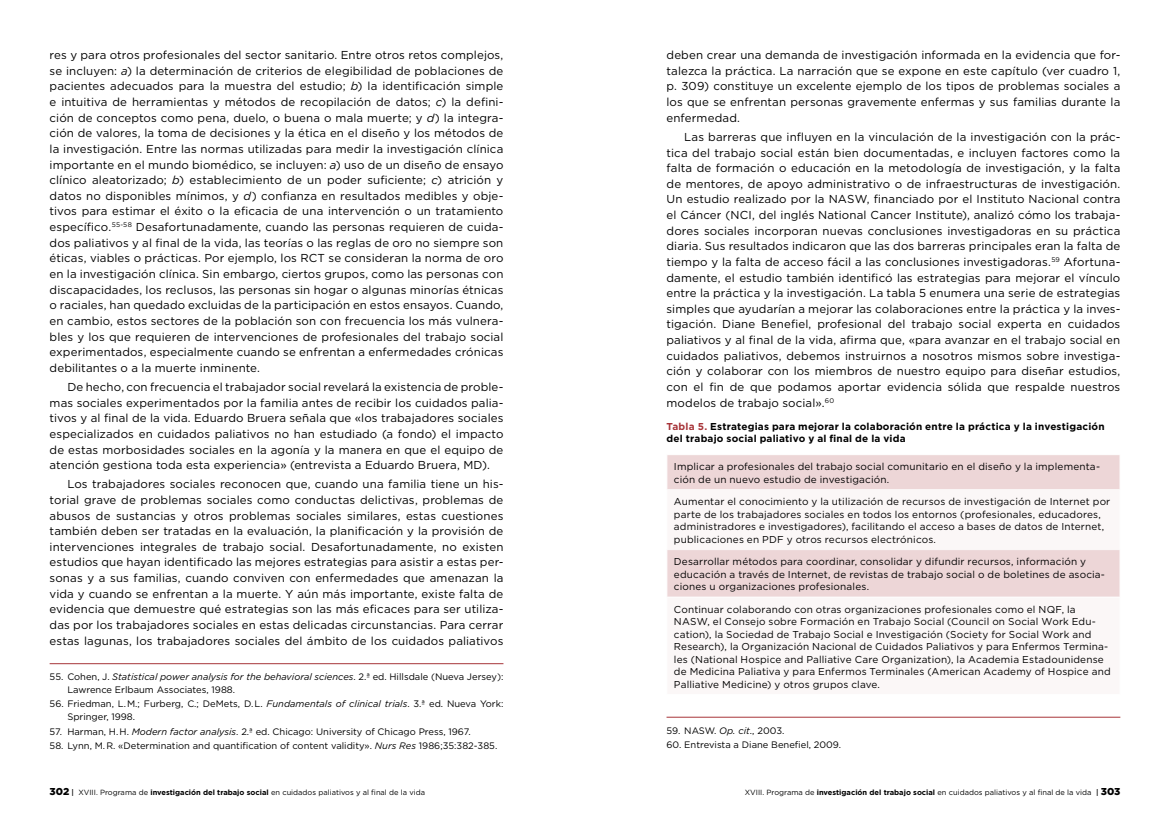
<style>
.page{position:relative;width:1170px;height:833px;background:#fff}
.page>*{position:absolute;margin:0;border:0;box-sizing:border-box;transform-origin:0 0}
.t1{font:11.5px/15.6px "Gotham HTF";letter-spacing:.01em;color:#000;text-align:justify}
.t2{font:10px/12.5px "Gotham HTF";letter-spacing:.015em;color:#000}
.t3{font:700 10px/12.5px "Gotham HTF";letter-spacing:.02em;color:#000}
.t4{font:9.38px/12.5px "Gotham HTF";color:#000}
.t5{font:7.5px "Gotham HTF";color:#000}
.s1{font-style:italic}
.s2{color:#a73439}
.s3{font-weight:900;font-size:10px}
.s4{font-weight:500}
.s5{font-weight:700}
</style>
<div class="page">
<div style="left:667px;top:455px;width:452px;height:34px;background:#edd6d7"></div>
<div style="left:667px;top:550px;width:452px;height:47px;background:#edd6d7"></div>
<hr style="left:667px;top:489px;width:452px;height:1px;background:#fbf7f7">
<hr style="left:667px;top:549px;width:452px;height:1px;background:#fbf7f7">
<hr style="left:666px;top:717px;width:454px;height:1px;background:#a73439">
<hr style="left:50px;top:663px;width:453px;height:1px;background:#a73439">
<p class="t1" style="left:50px;top:47px;width:455px">res y para otros profesionales del sector sanitario. Entre otros retos complejos, se incluyen: <span class="s1">a</span>) la determinación de criterios de elegibilidad de poblaciones de pacientes adecuados para la muestra del estudio; <span class="s1">b</span>) la identificación simple e intuitiva de herramientas y métodos de recopilación de datos; <span class="s1">c</span>) la defini&shy;ción de conceptos como pena, duelo, o buena o mala muerte; y <span class="s1">d</span>) la integra&shy;ción de valores, la toma de decisiones y la ética en el diseño y los métodos de la investigación. Entre las normas utilizadas para medir la investigación clínica importante en el mundo biomédico, se incluyen: <span class="s1">a</span>) uso de un diseño de ensayo clínico aleatorizado; <span class="s1">b</span>) establecimiento de un poder suficiente; <span class="s1">c</span>) atrición y datos no disponibles mínimos, y <span class="s1">d</span>) confianza en resultados medibles y obje&shy;tivos para estimar el éxito o la eficacia de una intervención o un tratamiento específico.<sup>55-58</sup> Desafortunadamente, cuando las personas requieren de cuida&shy;dos paliativos y al final de la vida, las teorías o las reglas de oro no siempre son éticas, viables o prácticas. Por ejemplo, los RCT se consideran la norma de oro en la investigación clínica. Sin embargo, ciertos grupos, como las personas con discapacidades, los reclusos, las personas sin hogar o algunas minorías étnicas o raciales, han quedado excluidas de la participación en estos ensayos. Cuando, en cambio, estos sectores de la población son con frecuencia los más vulnera&shy;bles y los que requieren de intervenciones de profesionales del trabajo social experimentados, especialmente cuando se enfrentan a enfermedades crónicas debilitantes o a la muerte inminente.</p>
<p class="t1" style="left:50px;top:379px;width:455px;text-indent:18px">De hecho, con frecuencia el trabajador social revelará la existencia de proble&shy;mas sociales experimentados por la familia antes de recibir los cuidados palia&shy;tivos y al final de la vida. Eduardo Bruera señala que «los trabajadores sociales especializados en cuidados paliativos no han estudiado (a fondo) el impacto de estas morbosidades sociales en la agonía y la manera en que el equipo de atención gestiona toda esta experiencia» (entrevista a Eduardo Bruera, MD).</p>
<p class="t1" style="left:50px;top:476px;width:455px;text-indent:18px">Los trabajadores sociales reconocen que, cuando una familia tiene un his&shy;torial grave de problemas sociales como conductas delictivas, problemas de abusos de sustancias y otros problemas sociales similares, estas cuestiones también deben ser tratadas en la evaluación, la planificación y la provisión de intervenciones integrales de trabajo social. Desafortunadamente, no existen estudios que hayan identificado las mejores estrategias para asistir a estas per&shy;sonas y a sus familias, cuando conviven con enfermedades que amenazan la vida y cuando se enfrentan a la muerte. Y aún más importante, existe falta de evidencia que demuestre qué estrategias son las más eficaces para ser utiliza&shy;das por los trabajadores sociales en estas delicadas circunstancias. Para cerrar estas lagunas, los trabajadores sociales del ámbito de los cuidados paliativos</p>
<p class="t4" style="left:67px;top:670px;width:437px;text-indent:-18px">55. Cohen, J. <span class="s1">Statistical power analysis for the behavioral sciences</span>. 2.ª ed. Hillsdale (Nueva Jersey):<br>Lawrence Erlbaum Associates, 1988.</p>
<p class="t4" style="left:67px;top:697px;width:437px;text-indent:-18px">56. Friedman, L.M.; Furberg, C.; DeMets, D.L. <span class="s1">Fundamentals of clinical trials</span>. 3.ª ed. Nueva York:<br>Springer, 1998.</p>
<p class="t4" style="left:50px;top:725px;width:422px">57. Harman, H.H. <span class="s1">Modern factor analysis</span>. 2.ª ed. Chicago: University of Chicago Press, 1967.</p>
<p class="t4" style="left:50px;top:739px;width:449px">58. Lynn, M.R. «Determination and quantification of content validity». <span class="s1">Nurs Res</span> 1986;35:382-385.</p>
<p class="t1" style="left:666px;top:47px;width:455px">deben crear una demanda de investigación informada en la evidencia que for&shy;talezca la práctica. La narración que se expone en este capítulo (ver cuadro 1, p. 309) constituye un excelente ejemplo de los tipos de problemas sociales a los que se enfrentan personas gravemente enfermas y sus familias durante la enfermedad.</p>
<p class="t1" style="left:666px;top:129px;width:455px;text-indent:18px">Las barreras que influyen en la vinculación de la investigación con la prác&shy;tica del trabajo social están bien documentadas, e incluyen factores como la falta de formación o educación en la metodología de investigación, y la falta de mentores, de apoyo administrativo o de infraestructuras de investigación.<br>Un estudio realizado por la NASW, financiado por el Instituto Nacional contra el Cáncer (NCI, del inglés National Cancer Institute), analizó cómo los trabaja&shy;dores sociales incorporan nuevas conclusiones investigadoras en su práctica diaria. Sus resultados indicaron que las dos barreras principales eran la falta de tiempo y la falta de acceso fácil a las conclusiones investigadoras.<sup>59</sup> Afortuna&shy;damente, el estudio también identificó las estrategias para mejorar el vínculo entre la práctica y la investigación. La tabla 5 enumera una serie de estrategias simples que ayudarían a mejorar las colaboraciones entre la práctica y la inves&shy;tigación. Diane Benefiel, profesional del trabajo social experta en cuidados paliativos y al final de la vida, afirma que, «para avanzar en el trabajo social en cuidados paliativos, debemos instruirnos a nosotros mismos sobre investiga&shy;ción y colaborar con los miembros de nuestro equipo para diseñar estudios, con el fin de que podamos aportar evidencia sólida que respalde nuestros modelos de trabajo social».<sup>60</sup></p>
<p class="t3" style="left:666px;top:420px;width:439px"><span class="s2">Tabla 5.</span> Estrategias para mejorar la colaboración entre la práctica y la investigación del trabajo social paliativo y al final de la vida</p>
<p class="t2" style="left:674px;top:460px;width:427px">Implicar a profesionales del trabajo social comunitario en el diseño y la implementa&shy;ción de un nuevo estudio de investigación.</p>
<p class="t2" style="left:674px;top:495px;width:438px">Aumentar el conocimiento y la utilización de recursos de investigación de Internet por parte de los trabajadores sociales en todos los entornos (profesionales, educadores, administradores e investigadores), facilitando el acceso a bases de datos de Internet, publicaciones en PDF y otros recursos electrónicos.</p>
<p class="t2" style="left:674px;top:555px;width:432px">Desarrollar métodos para coordinar, consolidar y difundir recursos, información y educación a través de Internet, de revistas de trabajo social o de boletines de asocia&shy;ciones u organizaciones profesionales.</p>
<p class="t2" style="left:674px;top:602px;width:438px">Continuar colaborando con otras organizaciones profesionales como el NQF, la NASW, el Consejo sobre Formación en Trabajo Social (Council on Social Work Edu&shy;cation), la Sociedad de Trabajo Social e Investigación (Society for Social Work and Research), la Organización Nacional de Cuidados Paliativos y para Enfermos Termina&shy;les (National Hospice and Palliative Care Organization), la Academia Estadounidense de Medicina Paliativa y para Enfermos Terminales (American Academy of Hospice and Palliative Medicine) y otros grupos clave.</p>
<p class="t4" style="left:666px;top:724px;width:119px">59. NASW. <span class="s1">Op. cit</span>., 2003.</p>
<p class="t4" style="left:666px;top:738px;width:176px">60. Entrevista a Diane Benefiel, 2009.</p>
<p class="t5" style="left:50px;top:788px;width:377px"><span class="s3">302</span> <span class="s4">|</span> XVIII. Programa de <span class="s5">investigación del trabajo social</span> en cuidados paliativos y al final de la vida</p>
<p class="t5" style="left:745px;top:788px;width:377px">XVIII. Programa de <span class="s5">investigación del trabajo social</span> en cuidados paliativos y al final de la vida <span class="s4">|</span> <span class="s3">303</span></p>
</div>
